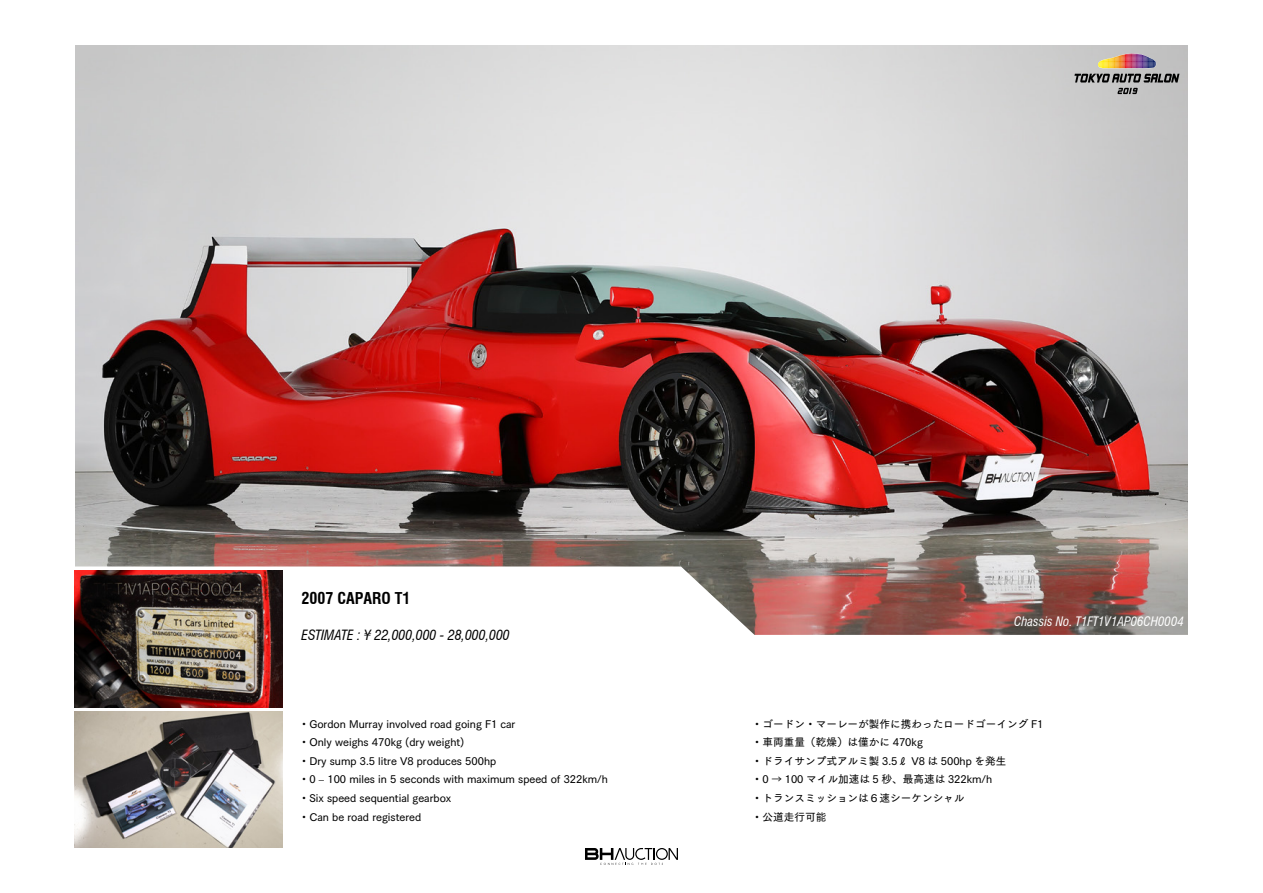
<style>
.page{position:relative;width:1263px;height:893px;background:#fff}
.page>*{position:absolute;margin:0;border:0;box-sizing:border-box;transform-origin:0 0}
.t1{font:700 condensed 15.9px "Swiss 721 BT";color:#000}
.t2{font:italic condensed 13.8px "Swiss 721 BT";color:#000}
.t3{font:italic condensed 12.75px "Swiss 721 BT";color:#fff}
.t4{font:10.65px "Tsuku Go Pro D";color:#000}
</style>
<div class="page">
<img style="left:75px;top:45px;width:1113px;height:590px">
<img style="left:75px;top:711px;width:207px;height:137px">
<img style="left:75px;top:570px;width:207px;height:137px">
<svg style="left:585px;top:848px;width:93px;height:17px"></svg>
<svg style="left:1098px;top:54px;width:58px;height:14px"></svg>
<svg style="left:1074px;top:74px;width:105px;height:20px;background:#8e8e8f"></svg>
<p class="t1" style="left:301px;top:589px;width:110px">2007 CAPARO T1</p>
<p class="t2" style="left:301px;top:626px;width:210px">ESTIMATE : ¥ 22,000,000 - 28,000,000</p>
<p class="t4" style="left:299px;top:715px;width:218px">・Gordon Murray involved road going F1 car</p>
<p class="t4" style="left:299px;top:733px;width:167px">・Only weighs 470kg (dry weight)</p>
<p class="t4" style="left:299px;top:752px;width:199px">・Dry sump 3.5 litre V8 produces 500hp</p>
<p class="t4" style="left:299px;top:770px;width:311px">・0 – 100 miles in 5 seconds with maximum speed of 322km/h</p>
<p class="t4" style="left:299px;top:789px;width:154px">・Six speed sequential gearbox</p>
<p class="t4" style="left:299px;top:808px;width:124px">・Can be road registered</p>
<p class="t3" style="left:1014px;top:614px;width:171px">Chassis No. T1FT1V1AP06CH0004</p>
<p class="t4" style="left:752px;top:715px;width:293px">・ゴードン・マーレーが製作に携わったロードゴーイング F1</p>
<p class="t4" style="left:752px;top:733px;width:172px">・車両重量（乾燥）は僅かに 470kg</p>
<p class="t4" style="left:752px;top:752px;width:256px">・ドライサンプ式アルミ製 3.5ℓ V8 は 500hp を発生</p>
<p class="t4" style="left:752px;top:770px;width:242px">・0 → 100 マイル加速は 5 秒、最高速は 322km/h</p>
<p class="t4" style="left:752px;top:789px;width:214px">・トランスミッションは６速シーケンシャル</p>
<p class="t4" style="left:752px;top:808px;width:76px">・公道走行可能</p>
</div>
